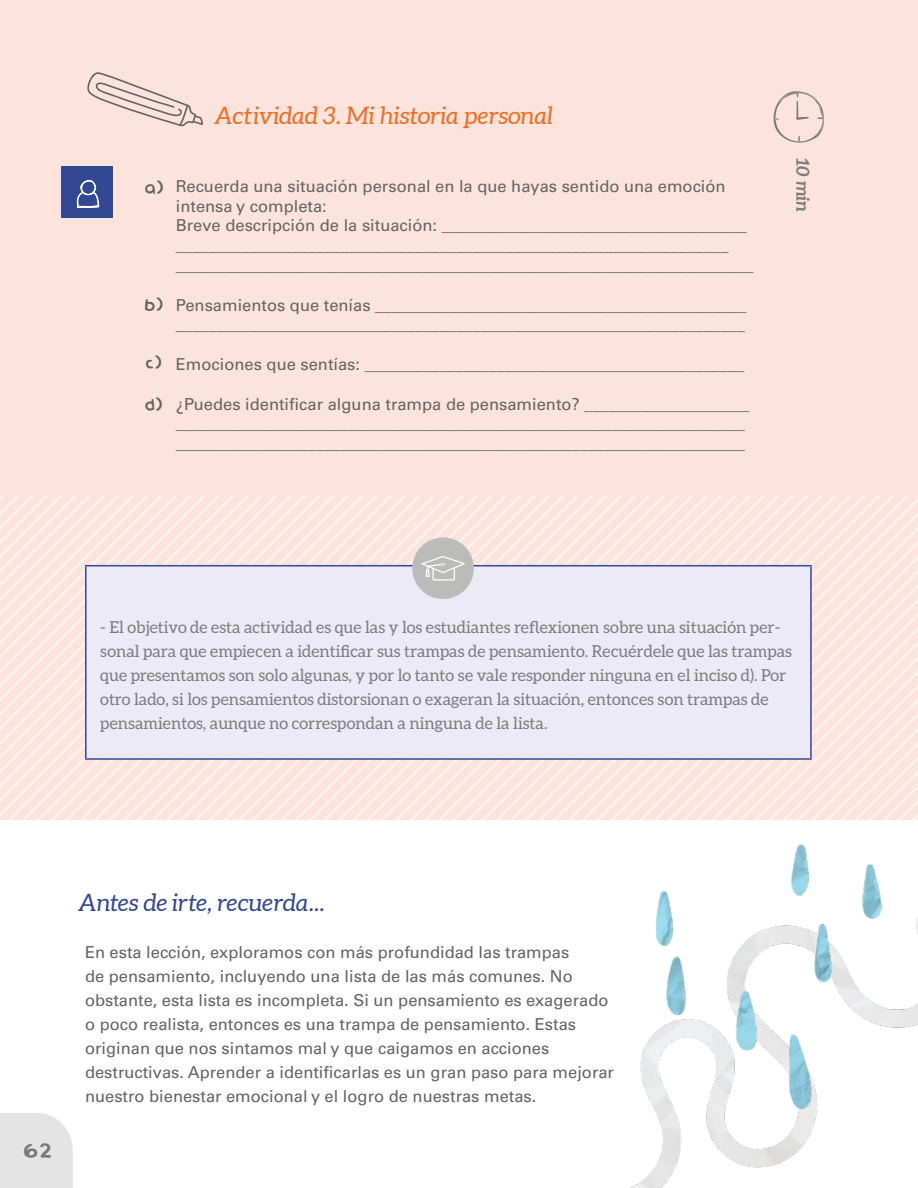
<style>
.page{position:relative;width:918px;height:1188px;background:#fff}
.page>*{position:absolute;margin:0;border:0;box-sizing:border-box;transform-origin:0 0}
.t1{font:30px "Baby Doll";color:#78787a}
.t2{font:italic 24px "Aleo";color:#f26b21}
.t3{font:italic 24px "Aleo";color:#334895}
.t4{font:19.5px/42px "Baby Doll";color:#646363}
.t5{font:italic 700 18px "Aleo";color:#7c7b7b}
.t6{font:16.5px/19.8px "Univers LT Pro 55 Roman";color:#646363}
.t7{font:16.5px/24px "Aleo";color:#7c7b7b}
</style>
<div class="page">
<div style="left:0;top:1113px;width:73px;height:75px;background:#e4e4e4"></div>
<div style="left:0;top:0;width:918px;height:819px;background:#fce4dc"></div>
<svg style="left:0;top:496px;width:421px;height:324px"></svg>
<svg style="left:13px;top:501px;width:408px;height:319px"></svg>
<svg style="left:27px;top:516px;width:394px;height:304px"></svg>
<svg style="left:41px;top:530px;width:380px;height:290px"></svg>
<svg style="left:56px;top:544px;width:365px;height:276px"></svg>
<svg style="left:70px;top:559px;width:343px;height:261px"></svg>
<svg style="left:156px;top:760px;width:14px;height:60px"></svg>
<svg style="left:170px;top:760px;width:15px;height:60px"></svg>
<svg style="left:185px;top:760px;width:14px;height:60px"></svg>
<svg style="left:199px;top:760px;width:14px;height:60px"></svg>
<svg style="left:213px;top:760px;width:15px;height:60px"></svg>
<svg style="left:228px;top:760px;width:14px;height:60px"></svg>
<svg style="left:242px;top:760px;width:14px;height:60px"></svg>
<svg style="left:256px;top:760px;width:15px;height:60px"></svg>
<svg style="left:271px;top:760px;width:199px;height:60px"></svg>
<svg style="left:497px;top:505px;width:421px;height:315px"></svg>
<svg style="left:511px;top:520px;width:407px;height:300px"></svg>
<svg style="left:525px;top:534px;width:393px;height:286px"></svg>
<svg style="left:540px;top:548px;width:378px;height:272px"></svg>
<svg style="left:640px;top:649px;width:278px;height:128px"></svg>
<svg style="left:654px;top:663px;width:264px;height:114px"></svg>
<svg style="left:669px;top:677px;width:249px;height:100px"></svg>
<svg style="left:683px;top:692px;width:235px;height:85px"></svg>
<svg style="left:697px;top:706px;width:221px;height:71px"></svg>
<svg style="left:712px;top:720px;width:206px;height:57px"></svg>
<svg style="left:726px;top:735px;width:192px;height:42px"></svg>
<div style="left:86px;top:566px;width:725px;height:193px;background:#ebeaf6"></div>
<hr style="left:85px;top:566px;width:2px;height:192px;background:#334895">
<hr style="left:85px;top:565px;width:727px;height:1px;background:#334895">
<hr style="left:810px;top:566px;width:2px;height:192px;background:#334895">
<hr style="left:85px;top:758px;width:727px;height:2px;background:#334895">
<div style="left:412px;top:537px;width:62px;height:62px;background:#bbbbba;border-radius:50%"></div>
<svg style="left:421px;top:496px;width:248px;height:103px"></svg>
<svg style="left:773px;top:91px;width:51px;height:52px"></svg>
<div style="left:62px;top:166px;width:51px;height:51px;background:#334895"></div>
<svg style="left:77px;top:180px;width:22px;height:28px"></svg>
<svg style="left:87px;top:72px;width:116px;height:54px"></svg>
<img style="left:550px;top:777px;width:368px;height:411px">
<img style="left:635px;top:825px;width:259px;height:308px">
<h2 class="t2" style="left:215px;top:101px;width:340px">Actividad 3. Mi historia personal</h2>
<p class="t4" style="left:144px;top:167px;width:20px">a)</p>
<p class="t4" style="left:144px;top:284px;width:20px">b)</p>
<p class="t4" style="left:144px;top:342px;width:20px">c) d)</p>
<p class="t6" style="left:176px;top:176px;width:579px">Recuerda una situación personal en la que hayas sentido una emoción intensa y completa:<br>Breve descripción de la situación: _____________________________________ ___________________________________________________________________ ______________________________________________________________________</p>
<p class="t6" style="left:176px;top:295px;width:572px">Pensamientos que tenías _____________________________________________ _____________________________________________________________________</p>
<p class="t6" style="left:176px;top:354px;width:570px">Emociones que sentías: ______________________________________________</p>
<p class="t6" style="left:176px;top:394px;width:575px">¿Puedes identificar alguna trampa de pensamiento? ____________________ _____________________________________________________________________ _____________________________________________________________________</p>
<p class="t5" style="left:814px;top:158px;width:56px;rotate:90deg">10 min</p>
<p class="t7" style="left:100px;top:615px;width:693px">- El objetivo de esta actividad es que las y los estudiantes reflexionen sobre una situación per&shy;sonal para que empiecen a identificar sus trampas de pensamiento. Recuérdele que las trampas que presentamos son solo algunas, y por lo tanto se vale responder ninguna en el inciso d). Por otro lado, si los pensamientos distorsionan o exageran la situación, entonces son trampas de pensamientos, aunque no correspondan a ninguna de la lista.</p>
<h1 class="t1" style="left:24px;top:1132px;width:31px">62</h1>
<h2 class="t3" style="left:78px;top:888px;width:248px">Antes de irte, recuerda...</h2>
<p class="t6" style="left:85px;top:940px;width:531px;line-height:24px">En esta lección, exploramos con más profundidad las trampas<br>de pensamiento, incluyendo una lista de las más comunes. No obstante, esta lista es incompleta. Si un pensamiento es exagerado o poco realista, entonces es una trampa de pensamiento. Estas originan que nos sintamos mal y que caigamos en acciones destructivas. Aprender a identificarlas es un gran paso para mejorar nuestro bienestar emocional y el logro de nuestras metas.</p>
</div>
